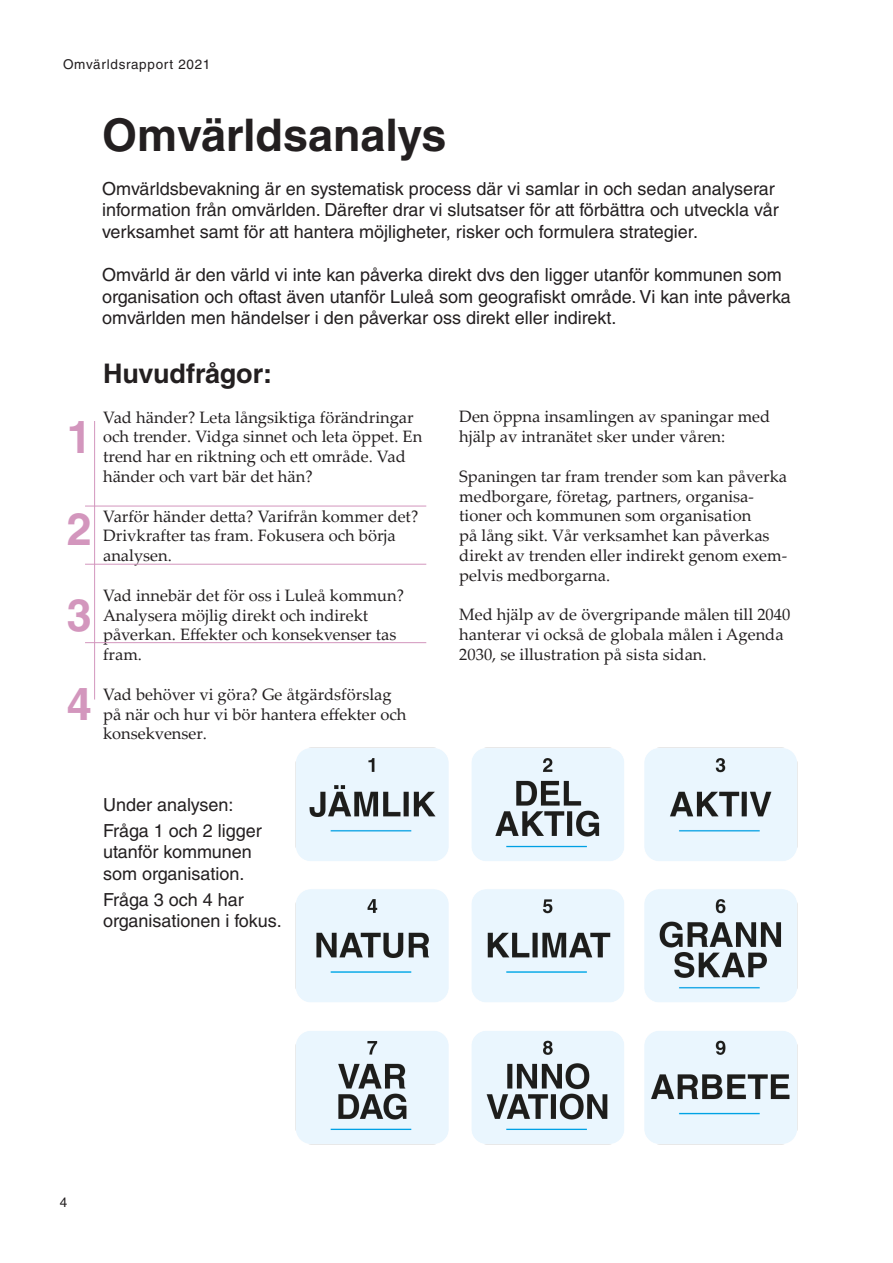
<style>
.page{position:relative;width:893px;height:1263px;background:#fff}
.page>*{position:absolute;margin:0;border:0;box-sizing:border-box;transform-origin:0 0}
.Rubrik_1{font:700 45px "Helvetica LT Std";color:#231f20}
.t1{font:700 45px "Helvetica LT Std";color:#d396bd}
.Rubrik_2{font:700 27px "Helvetica LT Std";color:#231f20}
.Ingress{font:18px/21.6px "Helvetica LT Std";color:#231f20}
.Rubrik_3{font:18px/21.6px "Helvetica LT Std";color:#231f20}
.Brödtext{font:16.5px/19.8px "Palatino Linotype";color:#231f20}
.t2{font:13.5px "Helvetica LT Std";letter-spacing:.05em;color:#231f20}
</style>
<div class="page">
<hr style="left:94px;top:421px;width:1px;height:278px;background:#d396bd">
<hr style="left:85px;top:506px;width:341px;height:1px;background:#d396bd">
<hr style="left:85px;top:564px;width:341px;height:1px;background:#d396bd">
<hr style="left:85px;top:642px;width:341px;height:1px;background:#d396bd">
<img style="left:295px;top:747px;width:503px;height:398px">
<p class="t2" style="left:63px;top:57px;width:149px">Omvärldsrapport 2021</p>
<p class="t1" style="left:67px;top:410px;width:27px">1</p>
<p class="t1" style="left:67px;top:501px;width:27px">2</p>
<p class="t1" style="left:67px;top:587px;width:27px">3</p>
<p class="t1" style="left:67px;top:677px;width:27px">4</p>
<p class="Rubrik_1" style="left:102px;top:108px;width:346px">Omvärldsanalys</p>
<p class="Ingress" style="left:102px;top:177px;width:678px">Omvärldsbevakning är en systematisk process där vi samlar in och sedan analyserar information från omvärlden. Därefter drar vi slutsatser för att förbättra och utveckla vår verksamhet samt för att hantera möjligheter, risker och formulera strategier.</p>
<p class="Ingress" style="left:102px;top:264px;width:690px">Omvärld är den värld vi inte kan påverka direkt dvs den ligger utanför kommunen som organisation och oftast även utanför Luleå som geografiskt område. Vi kan inte påverka omvärlden men händelser i den påverkar oss direkt eller indirekt.</p>
<p class="Rubrik_2" style="left:103px;top:357px;width:171px">Huvudfrågor:</p>
<p class="Brödtext" style="left:103px;top:406px;width:321px">Vad händer? Leta långsiktiga förändringar och trender. Vidga sinnet och leta öppet. En trend har en riktning och ett område. Vad händer och vart bär det hän?</p>
<p class="Brödtext" style="left:103px;top:505px;width:317px">Varför händer detta? Varifrån kommer det?<br>Drivkrafter tas fram. Fokusera och börja analysen.</p>
<p class="Brödtext" style="left:103px;top:585px;width:302px">Vad innebär det för oss i Luleå kommun?<br>Analysera möjlig direkt och indirekt påverkan. Effekter och konsekvenser tas fram.</p>
<p class="Brödtext" style="left:103px;top:684px;width:305px">Vad behöver vi göra? Ge åtgärdsförslag på när och hur vi bör hantera effekter och konsekvenser.</p>
<p class="Brödtext" style="left:459px;top:406px;width:312px">Den öppna insamlingen av spaningar med hjälp av intranätet sker under våren:</p>
<p class="Brödtext" style="left:459px;top:466px;width:330px">Spaningen tar fram trender som kan påverka medborgare, företag, partners, organisa&shy;tioner och kommunen som organisation<br>på lång sikt. Vår verksamhet kan påverkas direkt av trenden eller indirekt genom exem&shy;pelvis medborgarna.</p>
<p class="Brödtext" style="left:459px;top:604px;width:333px">Med hjälp av de övergripande målen till 2040 hanterar vi också de globala målen i Agenda<br>2030, se illustration på sista sidan.</p>
<p class="Rubrik_3" style="left:103px;top:794px;width:132px">Under analysen:</p>
<p class="Rubrik_3" style="left:103px;top:820px;width:160px">Fråga 1 och 2 ligger utanför kommunen som organisation.</p>
<p class="Rubrik_3" style="left:103px;top:889px;width:180px">Fråga 3 och 4 har organisationen i fokus.</p>
<p class="t2" style="left:60px;top:1194px;width:9px">4</p>
</div>
